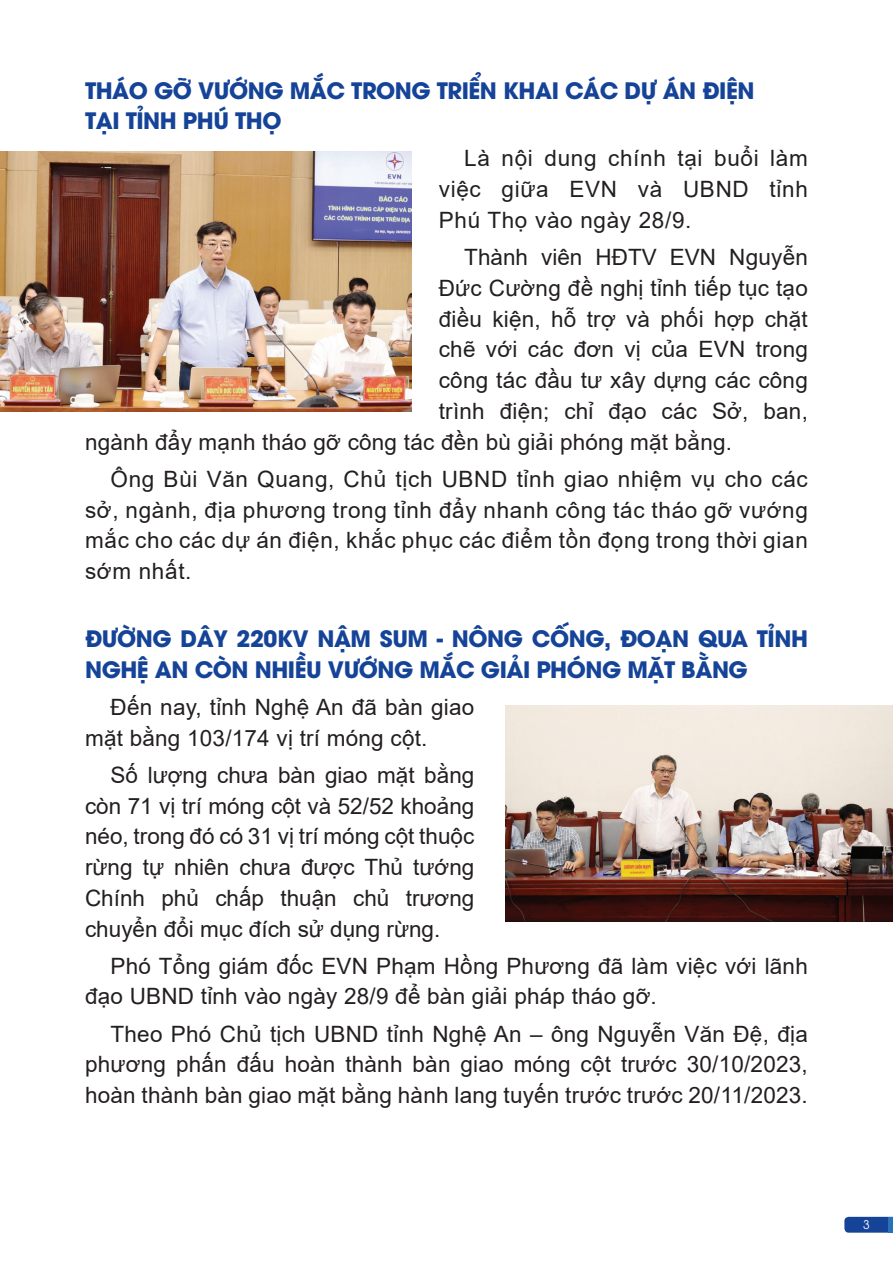
<style>
.page{position:relative;width:893px;height:1263px;background:#fff}
.page>*{position:absolute;margin:0;border:0;box-sizing:border-box;transform-origin:0 0}
.t1{font:22.5px/30.8px "Arial";letter-spacing:.01em;color:#231f20;text-align:justify}
.t2{font:700 22.5px/30.8px "UTM Avo";letter-spacing:-.02em;color:#154398}
.t3{font:12px "UTM Avo";color:#fff}
</style>
<div class="page">
<svg style="left:844px;top:1217px;width:45px;height:16px"></svg>
<hr style="left:889px;top:1217px;width:4px;height:16px;background:#2972b9">
<img style="left:505px;top:705px;width:387px;height:216px">
<img style="left:1px;top:152px;width:410px;height:259px">
<p class="t2" style="left:85px;top:73px;width:671px">THÁO GỠ VƯỚNG MẮC TRONG TRIỂN KHAI CÁC DỰ ÁN ĐIỆN<br>TẠI TỈNH PHÚ THỌ</p>
<p class="t1" style="left:439px;top:143px;width:371px;text-indent:26px">Là nội dung chính tại buổi làm việc giữa EVN và UBND tỉnh Phú Thọ vào ngày 28/9.</p>
<p class="t1" style="left:464px;top:242px;width:345px">Thành viên HĐTV EVN Nguyễn</p>
<p class="t1" style="left:439px;top:272px;width:371px">Đức Cường đề nghị tỉnh tiếp tục tạo</p>
<p class="t1" style="left:439px;top:303px;width:371px">điều kiện, hỗ trợ và phối hợp chặt</p>
<p class="t1" style="left:439px;top:334px;width:371px">chẽ với các đơn vị của EVN trong</p>
<p class="t1" style="left:439px;top:365px;width:371px">công tác đầu tư xây dựng các công</p>
<p class="t1" style="left:439px;top:395px;width:371px">trình điện; chỉ đạo các Sở, ban,</p>
<p class="t1" style="left:85px;top:426px;width:648px">ngành đẩy mạnh tháo gỡ công tác đền bù giải phóng mặt bằng.</p>
<p class="t1" style="left:85px;top:463px;width:724px;text-indent:26px">Ông Bùi Văn Quang, Chủ tịch UBND tỉnh giao nhiệm vụ cho các sở, ngành, địa phương trong tỉnh đẩy nhanh công tác tháo gỡ vướng mắc cho các dự án điện, khắc phục các điểm tồn đọng trong thời gian sớm nhất.</p>
<p class="t2" style="left:85px;top:621px;width:724px">ĐƯỜNG DÂY 220KV NẬM SUM - NÔNG CỐNG, ĐOẠN QUA TỈNH<br>NGHỆ AN CÒN NHIỀU VƯỚNG MẮC GIẢI PHÓNG MẶT BẰNG</p>
<p class="t1" style="left:85px;top:691px;width:391px;text-indent:26px">Đến nay, tỉnh Nghệ An đã bàn giao mặt bằng 103/174 vị trí móng cột.</p>
<p class="t1" style="left:85px;top:759px;width:391px;text-indent:26px">Số lượng chưa bàn giao mặt bằng còn 71 vị trí móng cột và 52/52 khoảng néo, trong đó có 31 vị trí móng cột thuộc rừng tự nhiên chưa được Thủ tướng Chính phủ chấp thuận chủ trương chuyển đổi mục đích sử dụng rừng.</p>
<p class="t1" style="left:85px;top:950px;width:724px;text-indent:26px">Phó Tổng giám đốc EVN Phạm Hồng Phương đã làm việc với lãnh đạo UBND tỉnh vào ngày 28/9 để bàn giải pháp tháo gỡ.</p>
<p class="t1" style="left:85px;top:1018px;width:724px;text-indent:26px">Theo Phó Chủ tịch UBND tỉnh Nghệ An – ông Nguyễn Văn Đệ, địa phương phấn đấu hoàn thành bàn giao móng cột trước 30/10/2023, hoàn thành bàn giao mặt bằng hành lang tuyến trước trước 20/11/2023.</p>
<p class="t3" style="left:863px;top:1215px;width:8px">3</p>
</div>
